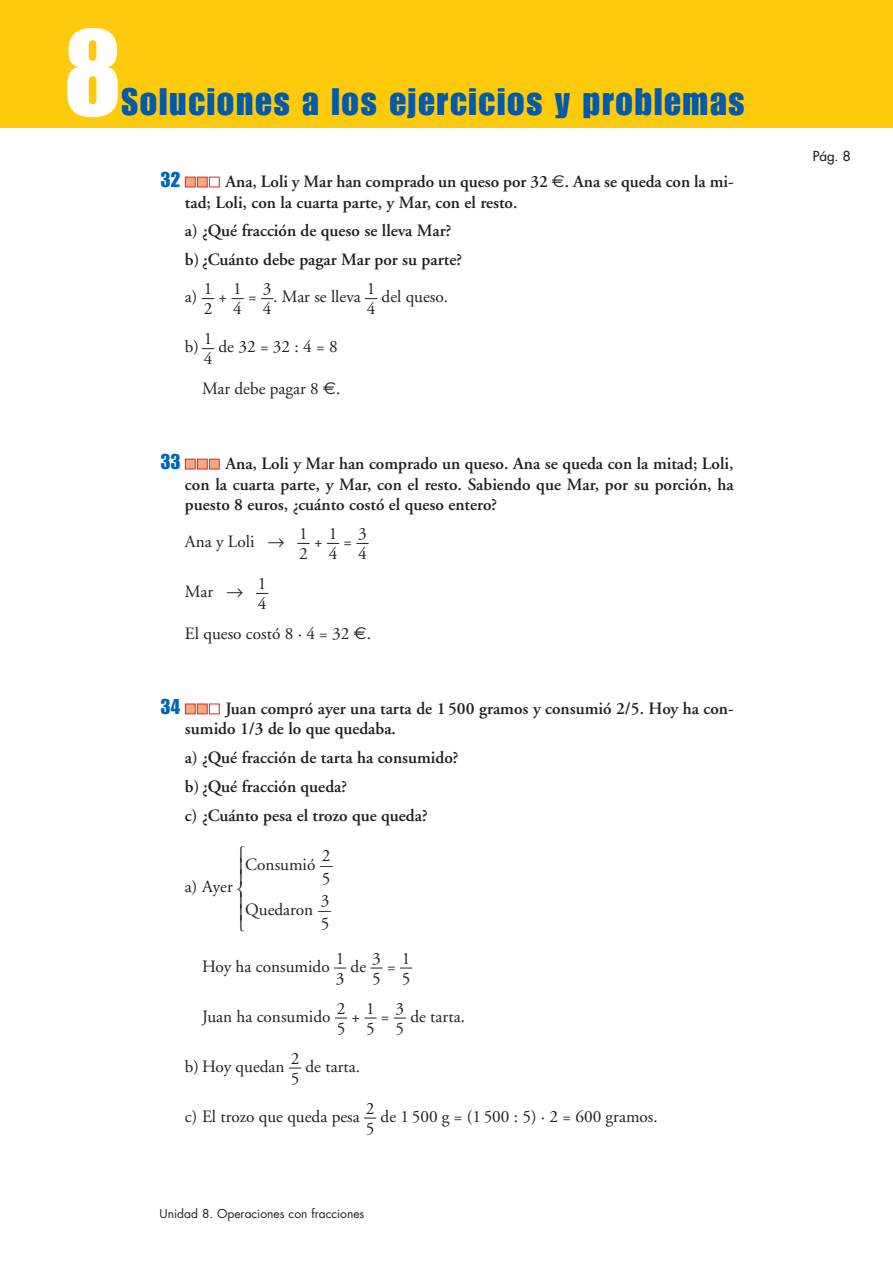
<style>
.page{position:relative;width:893px;height:1263px;background:#fff}
.page>*{position:absolute;margin:0;border:0;box-sizing:border-box;transform-origin:0 0}
.t1{font:120px "Impact";color:#fff}
.t2{font:37.5px "Impact";letter-spacing:.05em;color:#015aaa}
.t3{font:21px "Impact";color:#0166b3}
.t4{font:600 17.25px/20.2px "Adobe Garamond";color:#231f20}
.t5{font:17.25px/20.2px "Adobe Garamond";color:#231f20}
.t6{font:15.75px/11.6px "Anaya Math 1";color:#231f20;text-align:justify}
.t7{font:13.5px "Futura";color:#231f20}
.t8{font:12px "Futura";color:#231f20}
.s1{font-family:"Euro Sans";font-weight:400}
.s2{font-family:"Euro Sans"}
.s3{font-family:"Anaya Math 1"}
</style>
<div class="page">
<div style="left:0;top:0;width:893px;height:128px;background:#feca0a"></div>
<svg style="left:364px;top:1118px;width:12px;height:1px"></svg>
<svg style="left:289px;top:1068px;width:12px;height:1px"></svg>
<svg style="left:394px;top:1018px;width:12px;height:1px"></svg>
<svg style="left:364px;top:1018px;width:13px;height:1px"></svg>
<svg style="left:335px;top:1018px;width:12px;height:1px"></svg>
<svg style="left:400px;top:968px;width:12px;height:1px"></svg>
<svg style="left:370px;top:968px;width:13px;height:1px"></svg>
<svg style="left:334px;top:968px;width:12px;height:1px"></svg>
<div style="left:209px;top:704px;width:11px;height:10px;border:1px solid #ee1d23"></div>
<div style="left:197px;top:704px;width:10px;height:10px;background:#f8a87e"></div>
<div style="left:197px;top:704px;width:11px;height:10px;border:1px solid #ee1d23"></div>
<div style="left:185px;top:704px;width:10px;height:10px;background:#f8a87e"></div>
<div style="left:185px;top:704px;width:11px;height:10px;border:1px solid #ee1d23"></div>
<svg style="left:256px;top:593px;width:12px;height:1px"></svg>
<svg style="left:356px;top:543px;width:13px;height:1px"></svg>
<svg style="left:327px;top:543px;width:12px;height:1px"></svg>
<svg style="left:297px;top:543px;width:13px;height:1px"></svg>
<div style="left:209px;top:459px;width:10px;height:10px;background:#f8a87e"></div>
<div style="left:209px;top:459px;width:11px;height:10px;border:1px solid #ee1d23"></div>
<div style="left:197px;top:459px;width:10px;height:10px;background:#f8a87e"></div>
<div style="left:197px;top:459px;width:11px;height:10px;border:1px solid #ee1d23"></div>
<div style="left:185px;top:459px;width:10px;height:10px;background:#f8a87e"></div>
<div style="left:185px;top:459px;width:11px;height:10px;border:1px solid #ee1d23"></div>
<svg style="left:202px;top:348px;width:12px;height:1px"></svg>
<svg style="left:365px;top:298px;width:12px;height:1px"></svg>
<svg style="left:261px;top:298px;width:12px;height:1px"></svg>
<svg style="left:231px;top:298px;width:13px;height:1px"></svg>
<svg style="left:202px;top:298px;width:12px;height:1px"></svg>
<div style="left:209px;top:177px;width:11px;height:10px;border:1px solid #ee1d23"></div>
<div style="left:197px;top:177px;width:10px;height:10px;background:#f8a87e"></div>
<div style="left:197px;top:177px;width:11px;height:10px;border:1px solid #ee1d23"></div>
<div style="left:185px;top:177px;width:10px;height:10px;background:#f8a87e"></div>
<div style="left:185px;top:177px;width:11px;height:10px;border:1px solid #ee1d23"></div>
<p class="t1" style="left:64px;top:30px;width:59px">8</p>
<p class="t2" style="left:121px;top:89px;width:625px">Soluciones a los ejercicios y problemas</p>
<p class="t3" style="left:161px;top:172px;width:22px">32</p>
<p class="t4" style="left:185px;top:173px;width:550px;text-indent:40px">Ana, Loli y Mar han comprado un queso por 32 <span class="s1">€</span>. Ana se queda con la mi&shy;tad; Loli, con la cuarta parte, y Mar, con el resto.</p>
<p class="t4" style="left:185px;top:218px;width:279px;line-height:28.8px">a) ¿Qué fracción de queso se lleva Mar? b) ¿Cuánto debe pagar Mar por su parte?</p>
<p class="t5" style="left:185px;top:288px;width:264px">a) + = . Mar se lleva del queso.</p>
<p class="t5" style="left:185px;top:338px;width:154px">b) de 32 = 32 : 4 = 8</p>
<p class="t5" style="left:202px;top:380px;width:140px">Mar debe pagar 8 <span class="s2">€</span>.</p>
<p class="t5" style="left:204px;top:280px;width:10px">1<br>2</p>
<p class="t5" style="left:233px;top:280px;width:10px">1<br>4</p>
<p class="t5" style="left:263px;top:280px;width:10px">3<br>4</p>
<p class="t5" style="left:367px;top:280px;width:10px">1<br>4</p>
<p class="t5" style="left:204px;top:330px;width:10px">1<br>4</p>
<p class="t3" style="left:161px;top:454px;width:22px">33</p>
<p class="t4" style="left:185px;top:455px;width:550px;text-align:justify;text-indent:40px">Ana, Loli y Mar han comprado un queso. Ana se queda con la mitad; Loli, con la cuarta parte, y Mar, con el resto. Sabiendo que Mar, por su porción, ha puesto 8 euros, ¿cuánto costó el queso entero?</p>
<p class="t5" style="left:185px;top:533px;width:101px">Ana y Loli <span class="s3">8</span></p>
<p class="t5" style="left:314px;top:533px;width:40px">+ =</p>
<p class="t5" style="left:185px;top:583px;width:60px">Mar <span class="s3">8</span></p>
<p class="t5" style="left:185px;top:625px;width:188px">El queso costó 8 · 4 = 32 <span class="s2">€</span>.</p>
<p class="t5" style="left:299px;top:525px;width:10px">1<br>2</p>
<p class="t5" style="left:329px;top:525px;width:10px">1<br>4</p>
<p class="t5" style="left:358px;top:525px;width:10px">3<br>4</p>
<p class="t5" style="left:258px;top:575px;width:10px">1<br>4</p>
<p class="t3" style="left:161px;top:699px;width:22px">34</p>
<p class="t4" style="left:185px;top:700px;width:550px;text-indent:40px">Juan compró ayer una tarta de 1 500 gramos y consumió 2/5. Hoy ha con&shy;sumido 1/3 de lo que quedaba.</p>
<p class="t4" style="left:185px;top:745px;width:275px;line-height:28.8px">a) ¿Qué fracción de tarta ha consumido? b) ¿Qué fracción queda?<br>c) ¿Cuánto pesa el trozo que queda?</p>
<p class="t6" style="left:237px;top:851px;width:9px">° § § ¢ § § £</p>
<p class="t5" style="left:322px;top:847px;width:10px">2</p>
<p class="t5" style="left:245px;top:860px;width:89px;line-height:13.5px;text-align:right">Consumió —<br>5</p>
<p class="t5" style="left:321px;top:892px;width:10px">3</p>
<p class="t5" style="left:185px;top:878px;width:49px">a) Ayer</p>
<p class="t5" style="left:245px;top:904px;width:87px;line-height:13.5px;text-align:right">Quedaron —<br>5</p>
<p class="t5" style="left:336px;top:950px;width:10px">1<br>3</p>
<p class="t5" style="left:372px;top:950px;width:10px">3<br>5</p>
<p class="t5" style="left:402px;top:950px;width:10px">1<br>5</p>
<p class="t5" style="left:202px;top:958px;width:195px">Hoy ha consumido de =</p>
<p class="t5" style="left:202px;top:1008px;width:264px">Juan ha consumido + = de tarta.</p>
<p class="t5" style="left:185px;top:1058px;width:177px">b) Hoy quedan de tarta.</p>
<p class="t5" style="left:185px;top:1108px;width:474px">c) El trozo que queda pesa de 1 500 g = (1 500 : 5) · 2 = 600 gramos.</p>
<p class="t5" style="left:337px;top:1000px;width:10px">2<br>5</p>
<p class="t5" style="left:366px;top:1000px;width:10px">1<br>5</p>
<p class="t5" style="left:396px;top:1000px;width:10px">3<br>5</p>
<p class="t5" style="left:291px;top:1050px;width:10px">2<br>5</p>
<p class="t5" style="left:366px;top:1100px;width:10px">2<br>5</p>
<p class="t8" style="left:159px;top:1208px;width:206px">Unidad 8. Operaciones con fracciones</p>
<p class="t7" style="left:813px;top:149px;width:39px">Pág. 8</p>
</div>
